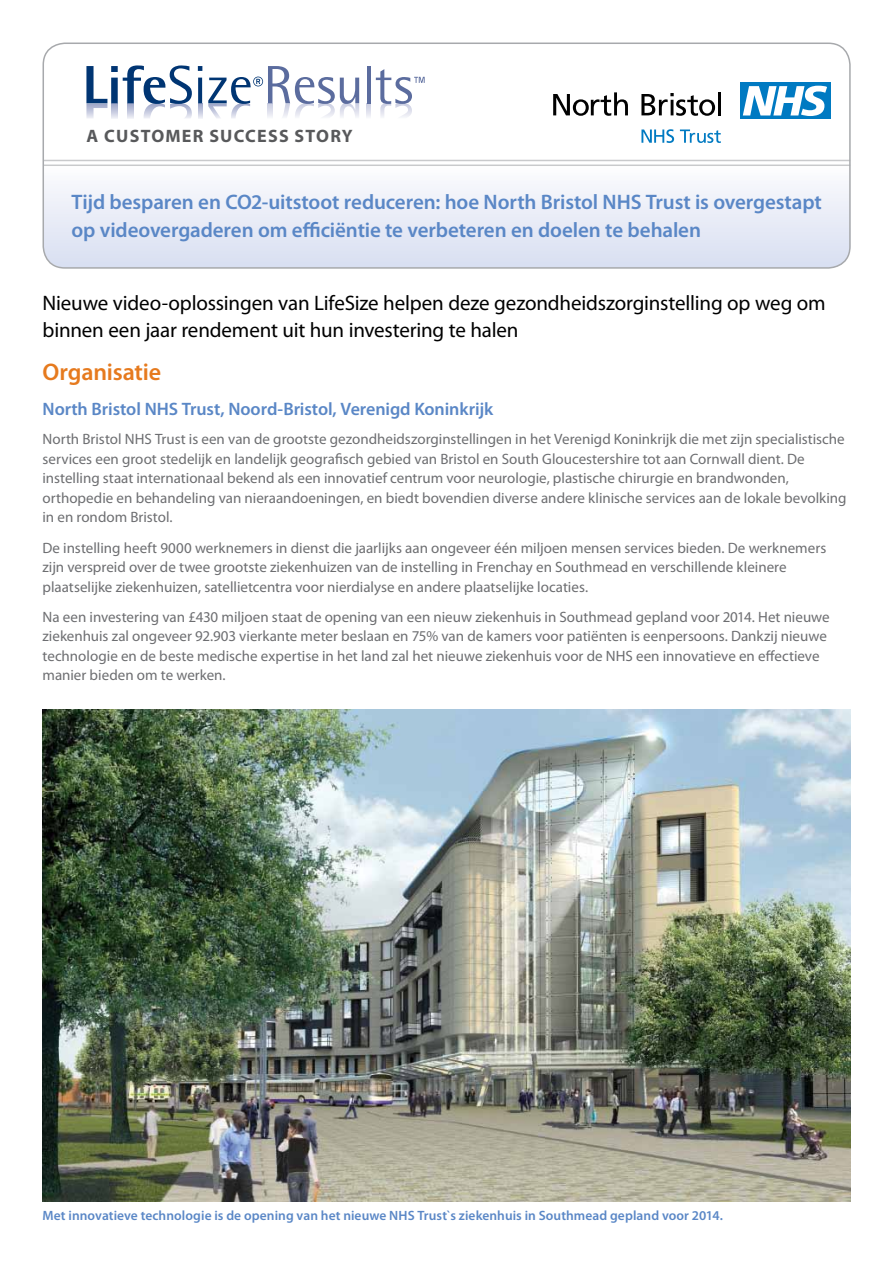
<style>
.page{position:relative;width:893px;height:1263px;background:#fff}
.page>*{position:absolute;margin:0;border:0;box-sizing:border-box;transform-origin:0 0}
.t1{font:600 24px "Myriad Pro";letter-spacing:-.01em;color:#e67a1e}
.t2{font:600 21px/28.5px "Myriad Pro";letter-spacing:-.005em;color:#5a87c6}
.t3{font:21px/27px "Myriad Pro";letter-spacing:-.01em;color:#000}
.t4{font:600 18px "Myriad Pro";letter-spacing:-.005em;color:#5a87c6}
.t5{font:700 18px "Myriad Pro";letter-spacing:.07em;color:#58595b}
.t6{font:15px/19.5px "Myriad Pro";color:#6d6e71}
.t7{font:600 13.5px "Myriad Pro";letter-spacing:.005em;color:#5a87c6}
</style>
<div class="page">
<svg style="left:44px;top:186px;width:806px;height:82px"></svg>
<hr style="left:43px;top:160px;width:807px;height:1px;background:#c9cacc">
<hr style="left:43px;top:165px;width:807px;height:1px;background:#c9cacc">
<div style="left:43px;top:43px;width:808px;height:226px;border:2px solid #a7a9ac;border-radius:22px"></div>
<svg style="left:198px;top:104px;width:4px;height:15px"></svg>
<svg style="left:367px;top:104px;width:4px;height:13px"></svg>
<svg style="left:86px;top:65px;width:106px;height:54px"></svg>
<svg style="left:198px;top:66px;width:4px;height:37px"></svg>
<svg style="left:208px;top:66px;width:151px;height:52px"></svg>
<hr style="left:367px;top:66px;width:4px;height:37px;background:#5b6c9e">
<svg style="left:376px;top:69px;width:49px;height:48px"></svg>
<svg style="left:553px;top:92px;width:75px;height:24px"></svg>
<svg style="left:641px;top:93px;width:74px;height:23px"></svg>
<hr style="left:718px;top:92px;width:3px;height:23px;background:#010101">
<svg style="left:641px;top:129px;width:33px;height:14px"></svg>
<svg style="left:680px;top:129px;width:41px;height:14px"></svg>
<div style="left:740px;top:83px;width:90px;height:36px;background:#007ac2"></div>
<svg style="left:743px;top:86px;width:84px;height:30px"></svg>
<img style="left:43px;top:710px;width:807px;height:491px">
<p class="t5" style="left:87px;top:124px;width:268px">A CUSTOMER SUCCESS STORY</p>
<h2 class="t2" style="left:71px;top:187px;width:752px">Tijd besparen en CO2-uitstoot reduceren: hoe North Bristol NHS Trust is overgestapt op videovergaderen om efficiëntie te verbeteren en doelen te behalen</h2>
<h2 class="t3" style="left:43px;top:289px;width:785px">Nieuwe video-oplossingen van LifeSize helpen deze gezondheidszorginstelling op weg om binnen een jaar rendement uit hun investering te halen</h2>
<h1 class="t1" style="left:43px;top:357px;width:120px">Organisatie</h1>
<p class="t4" style="left:43px;top:397px;width:452px">North Bristol NHS Trust, Noord-Bristol, Verenigd Koninkrijk</p>
<p class="t6" style="left:43px;top:429px;width:806px">North Bristol NHS Trust is een van de grootste gezondheidszorginstellingen in het Verenigd Koninkrijk die met zijn specialistische services een groot stedelijk en landelijk geografisch gebied van Bristol en South Gloucestershire tot aan Cornwall dient. De instelling staat internationaal bekend als een innovatief centrum voor neurologie, plastische chirurgie en brandwonden, orthopedie en behandeling van nieraandoeningen, en biedt bovendien diverse andere klinische services aan de lokale bevolking in en rondom Bristol.</p>
<p class="t6" style="left:43px;top:538px;width:785px">De instelling heeft 9000 werknemers in dienst die jaarlijks aan ongeveer één miljoen mensen services bieden. De werknemers zijn verspreid over de twee grootste ziekenhuizen van de instelling in Frenchay en Southmead en verschillende kleinere plaatselijke ziekenhuizen, satellietcentra voor nierdialyse en andere plaatselijke locaties.</p>
<p class="t6" style="left:43px;top:607px;width:789px">Na een investering van £430 miljoen staat de opening van een nieuw ziekenhuis in Southmead gepland voor 2014. Het nieuwe ziekenhuis zal ongeveer 92.903 vierkante meter beslaan en 75% van de kamers voor patiënten is eenpersoons. Dankzij nieuwe technologie en de beste medische expertise in het land zal het nieuwe ziekenhuis voor de NHS een innovatieve en effectieve manier bieden om te werken.</p>
<p class="t7" style="left:43px;top:1207px;width:682px">Met innovatieve technologie is de opening van het nieuwe NHS Trust`s ziekenhuis in Southmead gepland voor 2014.</p>
</div>
